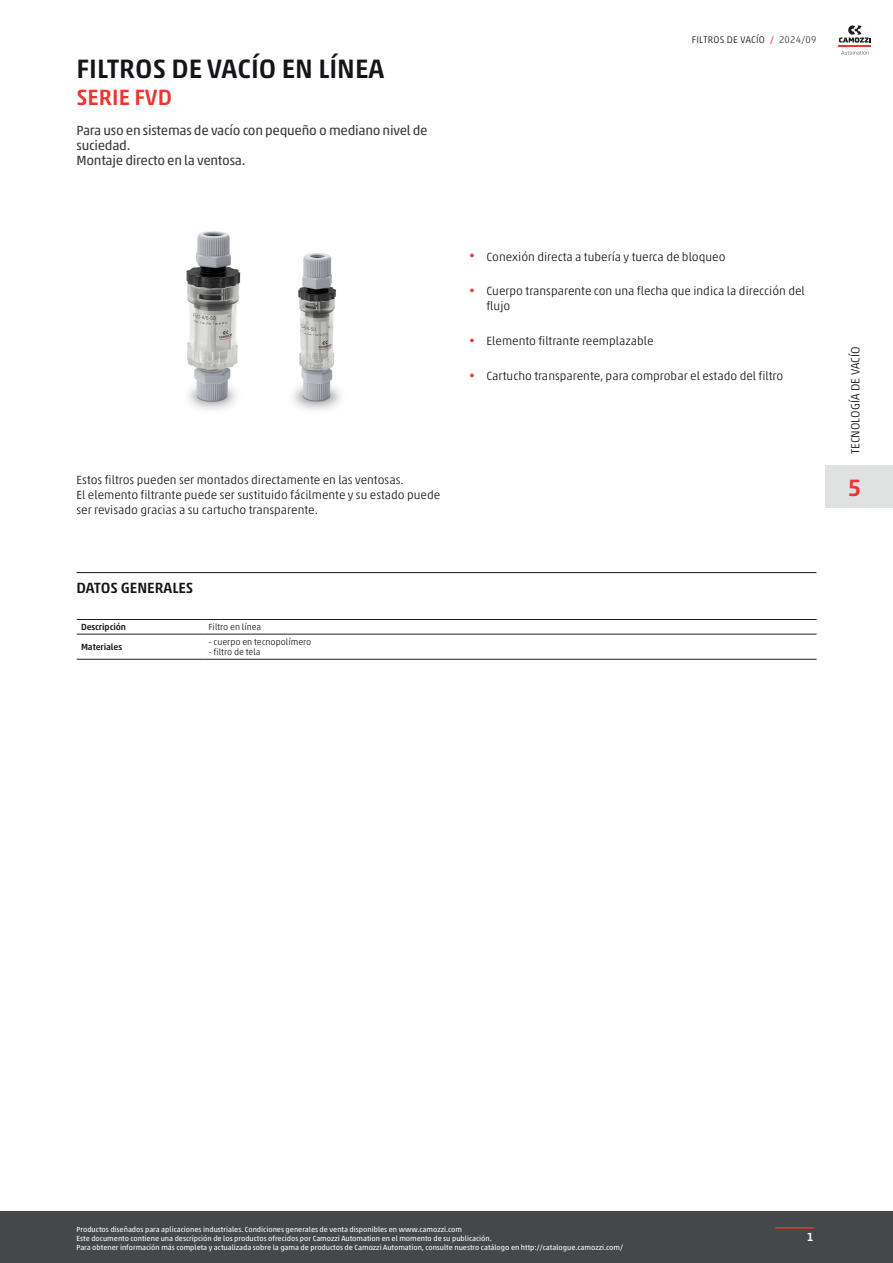
<style>
.page{position:relative;width:893px;height:1263px;background:#fff}
.page>*{position:absolute;margin:0;border:0;box-sizing:border-box;transform-origin:0 0}
.TITOLO_Home{font:500 27px "Akko W1 G";color:#171419}
.Num_catalogo_no_lingua{font:500 24px "Akko W1 G";color:#ee352f}
.SOTTOTITOLO_Home{font:500 22.5px "Akko W1 G";color:#ee352f}
.Titolo_SEZIONE{font:500 15px "Akko W1 G";color:#171419}
.INTRO_Home{font:13.5px/15px "Akko W1 G";letter-spacing:-.02em;color:#383b3f}
.Descrizione_prodotto{font:300 12px/15px "Akko W1 G";color:#171419}
.NOME_CATALOGO{font:300 12px "Akko W1 G";color:#171419}
.t1{font:500 12px "Akko W1 G";color:#fff}
.Edizione_catalogo{font:300 9.75px "Akko W1 G";letter-spacing:.025em;color:#171419}
.Testi_tabella_general_data{font:300 9px "Akko W1 G";color:#171419}
.Titoli_tabella_general_data{font:500 9px "Akko W1 G";letter-spacing:-.01em;color:#171419}
.footNotes{font:7.5px/9px "Akko W1 G";color:#fff}
.s1{font-weight:400;color:#ee352f}
.s2{color:#383b3f}
.s3{font-weight:400;font-size:10.5px;color:#ee352f}
</style>
<div class="page">
<hr style="left:77px;top:572px;width:739px;height:1px;background:#171419">
<svg style="left:77px;top:633px;width:740px;height:26px"></svg>
<hr style="left:204px;top:619px;width:613px;height:1px;background:#231f20">
<hr style="left:204px;top:634px;width:613px;height:1px;background:#231f20">
<hr style="left:204px;top:659px;width:613px;height:1px;background:#231f20">
<hr style="left:77px;top:619px;width:127px;height:1px;background:#231f20">
<hr style="left:77px;top:634px;width:127px;height:1px;background:#231f20">
<hr style="left:77px;top:659px;width:127px;height:1px;background:#231f20">
<img style="left:186px;top:231px;width:155px;height:179px">
<div style="left:0;top:1211px;width:893px;height:52px;background:#46474a"></div>
<hr style="left:775px;top:1227px;width:39px;height:1px;background:#ee352f">
<hr style="left:839px;top:45px;width:32px;height:2px;background:#ee352f">
<svg style="left:839px;top:25px;width:32px;height:18px"></svg>
<svg style="left:841px;top:51px;width:28px;height:4px"></svg>
<div style="left:825px;top:465px;width:59px;height:42px;background:#e0e2e1"></div>
<div style="left:884px;top:465px;width:9px;height:42px;background:#e0e2e1"></div>
<p class="TITOLO_Home" style="left:77px;top:49px;width:309px">FILTROS DE VACÍO EN LÍNEA</p>
<p class="SOTTOTITOLO_Home" style="left:77px;top:81px;width:97px">SERIE FVD</p>
<p class="INTRO_Home" style="left:77px;top:122px;width:353px">Para uso en sistemas de vacío con pequeño o mediano nivel de suciedad.<br>Montaje directo en la ventosa.</p>
<p class="Edizione_catalogo" style="left:692px;top:32px;width:126px">FILTROS DE VACÍO <span class="s1">/</span> <span class="s2">2024/09</span></p>
<p class="Descrizione_prodotto" style="left:469px;top:248px;width:258px"><span class="s3">•</span> Conexión directa a tubería y tuerca de bloqueo</p>
<p class="Descrizione_prodotto" style="left:486px;top:283px;width:320px;text-indent:-17px"><span class="s3">•</span> Cuerpo transparente con una flecha que indica la dirección del flujo</p>
<p class="Descrizione_prodotto" style="left:469px;top:333px;width:186px"><span class="s3">•</span> Elemento filtrante reemplazable</p>
<p class="Descrizione_prodotto" style="left:469px;top:368px;width:315px"><span class="s3">•</span> Cartucho transparente, para comprobar el estado del filtro</p>
<p class="Descrizione_prodotto" style="left:77px;top:472px;width:365px">Estos filtros pueden ser montados directamente en las ventosas.<br>El elemento filtrante puede ser sustituido fácilmente y su estado puede ser revisado gracias a su cartucho transparente.</p>
<p class="Titolo_SEZIONE" style="left:77px;top:577px;width:118px">DATOS GENERALES</p>
<p class="Titoli_tabella_general_data" style="left:81px;top:620px;width:47px">Descripción</p>
<p class="Testi_tabella_general_data" style="left:209px;top:620px;width:54px">Filtro en línea</p>
<p class="Titoli_tabella_general_data" style="left:81px;top:640px;width:43px">Materiales</p>
<p class="Testi_tabella_general_data" style="left:209px;top:635px;width:104px">- cuerpo en tecnopolímero</p>
<p class="Testi_tabella_general_data" style="left:209px;top:645px;width:54px">- filtro de tela</p>
<p class="NOME_CATALOGO" style="left:847px;top:454px;width:110px;rotate:-90deg">TECNOLOGÍA DE VACÍO</p>
<p class="Num_catalogo_no_lingua" style="left:848px;top:469px;width:15px">5</p>
<p class="footNotes" style="left:77px;top:1225px;width:548px">Productos diseñados para aplicaciones industriales. Condiciones generales de venta disponibles en www.camozzi.com<br>Este documento contiene una descripción de los productos ofrecidos por Camozzi Automation en el momento de su publicación.<br>Para obtener información más completa y actualizada sobre la gama de productos de Camozzi Automation, consulte nuestro catálogo en http://catalogue.camozzi.com/</p>
<h3 class="t1" style="left:807px;top:1228px;width:8px">1</h3>
</div>
